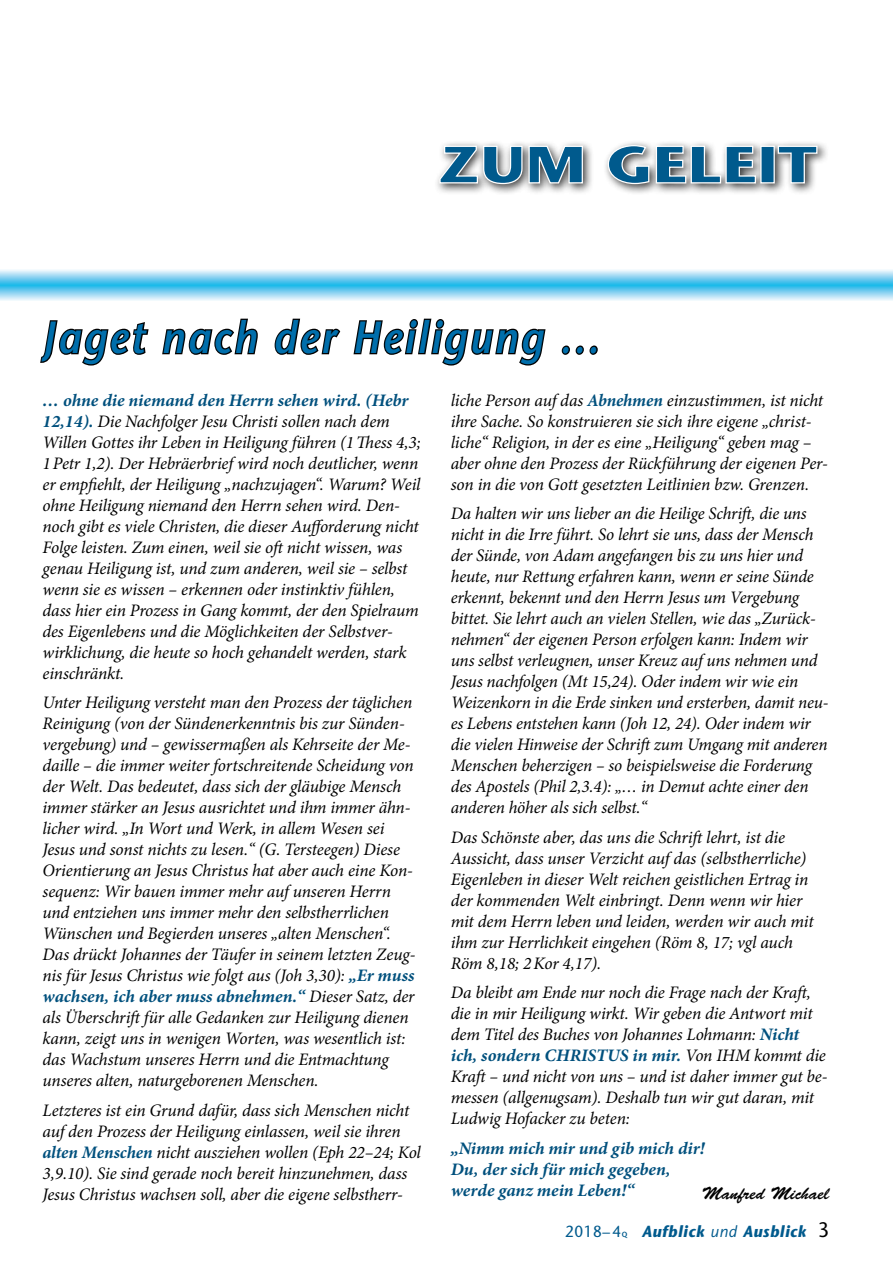
<style>
.page{position:relative;width:893px;height:1263px;background:#fff}
.page>*{position:absolute;margin:0;border:0;box-sizing:border-box;transform-origin:0 0}
.t1{font:italic 600 45px "Stone Sans";letter-spacing:.065em;color:#006eab;scale:.9 1}
.t2{font:italic 17.55px/21px "Minion Pro";letter-spacing:-.01em;color:#000}
.t3{font:italic 700 17.55px/21px "Minion Pro";letter-spacing:-.005em;color:#00507d}
.t4{font:17.55px "Brush Script Std";color:#000}
.t5{font:italic 700 16.05px "Stone Sans";letter-spacing:.04em;color:#005a8d;scale:.95 1}
.s1{font-weight:700;color:#00507d}
.s2{font-weight:400;font-style:normal}
.s3{font-weight:600;font-style:normal;font-size:7.5px}
.s4{font-weight:400}
.s5{font-weight:400;font-style:normal;font-size:21px;color:#000}
</style>
<div class="page">
<div style="left:434px;top:140px;width:395px;height:56px;background:#000;opacity:.77"></div>
<svg style="left:439px;top:144px;width:379px;height:41px"></svg>
<svg style="left:40px;top:320px;width:109px;height:46px"></svg>
<svg style="left:162px;top:318px;width:96px;height:37px"></svg>
<svg style="left:274px;top:318px;width:67px;height:37px"></svg>
<svg style="left:353px;top:318px;width:193px;height:48px"></svg>
<div style="left:562px;top:345px;width:8px;height:10px;border:3px solid #000;border-radius:3px"></div>
<div style="left:576px;top:345px;width:8px;height:10px;border:3px solid #000;border-radius:3px"></div>
<div style="left:589px;top:345px;width:9px;height:10px;border:3px solid #000;border-radius:3px"></div>
<svg style="left:0;top:270px;width:893px;height:31px;background:#89d4f1"></svg>
<h1 class="t1" style="left:43px;top:310px;width:620px">Jaget nach der Heiligung ...</h1>
<p class="t2" style="left:43px;top:390px;width:380px"><span class="s1">… ohne die niemand den Herrn sehen wird. (Hebr 12,14).</span> Die Nachfolger Jesu Christi sollen nach dem Willen Gottes ihr Leben in Heiligung führen (1Thess 4,3; 1Petr 1,2). Der Hebräerbrief wird noch deutlicher, wenn er empfiehlt, der Heiligung „nachzujagen“. Warum? Weil ohne Heiligung niemand den Herrn sehen wird. Den&shy;noch gibt es viele Christen, die dieser Aufforderung nicht Folge leisten. Zum einen, weil sie oft nicht wissen, was genau Heiligung ist, und zum anderen, weil sie – selbst wenn sie es wissen – erkennen oder instinktiv fühlen, dass hier ein Prozess in Gang kommt, der den Spielraum des Eigenlebens und die Möglichkeiten der Selbstver&shy;wirklichung, die heute so hoch gehandelt werden, stark einschränkt.</p>
<p class="t2" style="left:43px;top:692px;width:374px">Unter Heiligung versteht man den Prozess der täglichen Reinigung (von der Sündenerkenntnis bis zur Sünden&shy;vergebung) und – gewissermaßen als Kehrseite der Me&shy;daille – die immer weiter fortschreitende Scheidung von der Welt. Das bedeutet, dass sich der gläubige Mensch immer stärker an Jesus ausrichtet und ihm immer ähn&shy;licher wird. „In Wort und Werk, in allem Wesen sei Jesus und sonst nichts zu lesen.“ (G. Tersteegen) Diese Orientierung an Jesus Christus hat aber auch eine Kon&shy;sequenz: Wir bauen immer mehr auf unseren Herrn und entziehen uns immer mehr den selbstherrlichen Wünschen und Begierden unseres „alten Menschen“.<br>Das drückt Johannes der Täufer in seinem letzten Zeug&shy;nis für Jesus Christus wie folgt aus (Joh 3,30): <span class="s1">„Er muss wachsen, ich aber muss abnehmen.“</span> Dieser Satz, der als Überschrift für alle Gedanken zur Heiligung dienen kann, zeigt uns in wenigen Worten, was wesentlich ist: das Wachstum unseres Herrn und die Entmachtung unseres alten, naturgeborenen Menschen.</p>
<p class="t2" style="left:43px;top:1100px;width:380px">Letzteres ist ein Grund dafür, dass sich Menschen nicht auf den Prozess der Heiligung einlassen, weil sie ihren <span class="s1">alten Menschen</span> nicht ausziehen wollen (Eph 22–24; Kol 3,9.10). Sie sind gerade noch bereit hinzunehmen, dass Jesus Christus wachsen soll, aber die eigene selbstherr-</p>
<p class="t2" style="left:451px;top:390px;width:379px">liche Person auf das <span class="s1">Abnehmen</span> einzustimmen, ist nicht ihre Sache. So konstruieren sie sich ihre eigene „christ&shy;liche“ Religion, in der es eine „Heiligung“ geben mag – aber ohne den Prozess der Rückführung der eigenen Per&shy;son in die von Gott gesetzten Leitlinien bzw. Grenzen.</p>
<p class="t2" style="left:451px;top:503px;width:379px">Da halten wir uns lieber an die Heilige Schrift, die uns nicht in die Irre führt. So lehrt sie uns, dass der Mensch der Sünde, von Adam angefangen bis zu uns hier und heute, nur Rettung erfahren kann, wenn er seine Sünde erkennt, bekennt und den Herrn Jesus um Vergebung bittet. Sie lehrt auch an vielen Stellen, wie das „Zurück&shy;nehmen“ der eigenen Person erfolgen kann: Indem wir uns selbst verleugnen, unser Kreuz auf uns nehmen und Jesus nachfolgen (Mt 15,24). Oder indem wir wie ein Weizenkorn in die Erde sinken und ersterben, damit neu&shy;es Lebens entstehen kann (Joh 12, 24). Oder indem wir die vielen Hinweise der Schrift zum Umgang mit anderen Menschen beherzigen – so beispielsweise die Forderung des Apostels (Phil 2,3.4): „… in Demut achte einer den anderen höher als sich selbst.“</p>
<p class="t2" style="left:451px;top:827px;width:364px">Das Schönste aber, das uns die Schrift lehrt, ist die Aussicht, dass unser Verzicht auf das (selbstherrliche)<br>Eigenleben in dieser Welt reichen geistlichen Ertrag in der kommenden Welt einbringt. Denn wenn wir hier mit dem Herrn leben und leiden, werden wir auch mit ihm zur Herrlichkeit eingehen (Röm 8, 17; vgl auch Röm 8,18; 2Kor 4,17).</p>
<p class="t2" style="left:451px;top:982px;width:378px">Da bleibt am Ende nur noch die Frage nach der Kraft, die in mir Heiligung wirkt. Wir geben die Antwort mit dem Titel des Buches von Johannes Lohmann: <span class="s1">Nicht ich, sondern CHRISTUS in mir.</span> Von IHM kommt die Kraft – und nicht von uns – und ist daher immer gut be&shy;messen (allgenugsam). Deshalb tun wir gut daran, mit Ludwig Hofacker zu beten:</p>
<p class="t3" style="left:451px;top:1137px;width:255px">„Nimm mich mir und gib mich dir!<br>Du, der sich für mich gegeben, werde ganz mein Leben!“</p>
<p class="t4" style="left:702px;top:1183px;width:129px">Manfred Michael</p>
<p class="t5" style="left:565px;top:1222px;width:279px"><span class="s2">2018–4</span><span class="s3">Q</span> Aufblick <span class="s4">und</span> Ausblick <span class="s5">3</span></p>
</div>
